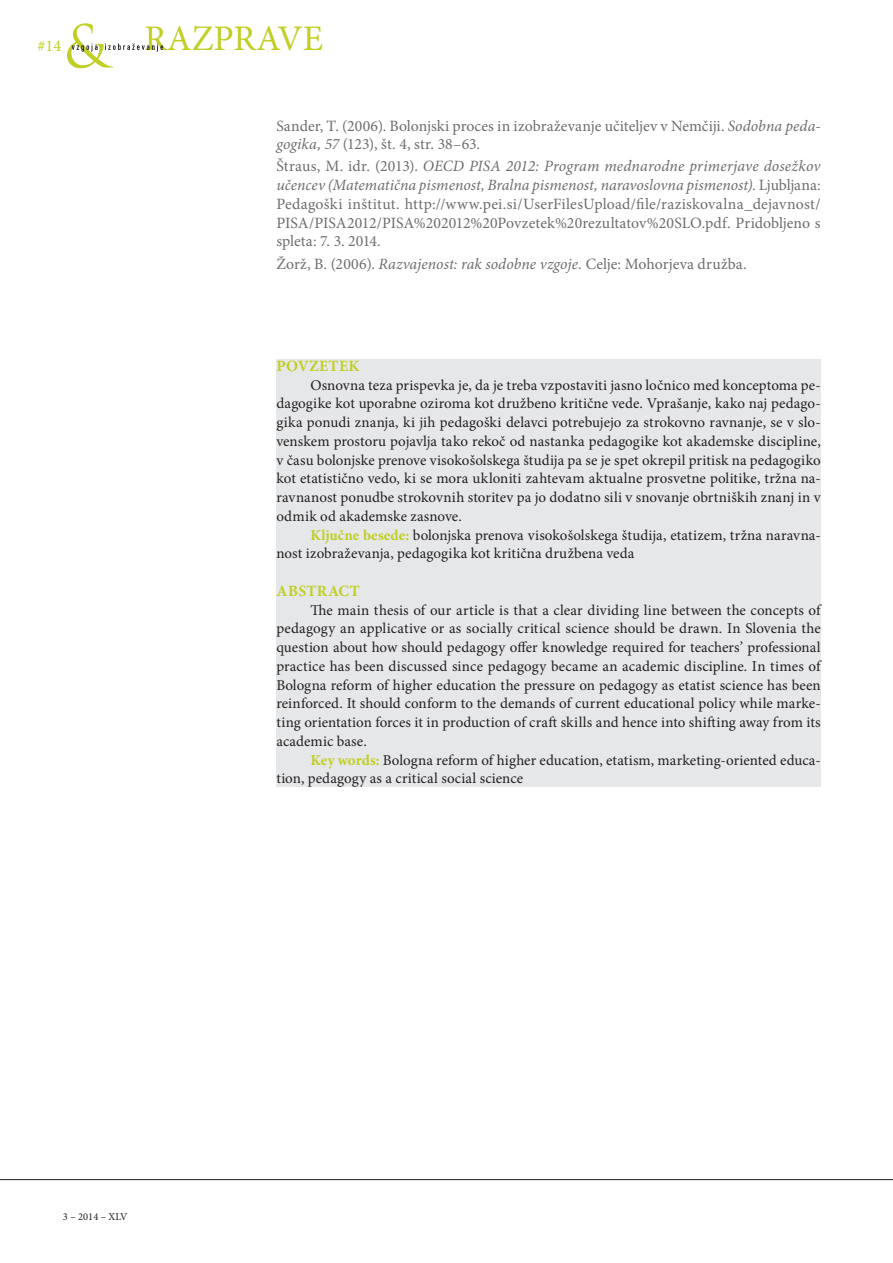
<style>
.page{position:relative;width:893px;height:1263px;background:#fff}
.page>*{position:absolute;margin:0;border:0;box-sizing:border-box;transform-origin:0 0}
.t1{font:36px "Minion Pro";color:#c1ce23}
.t2{font:16.5px "Minion Pro";color:#c1ce23}
.t3{font:15.75px/18.8px "Minion Pro";letter-spacing:.005em;color:#6c6d70}
.t4{font:700 15.75px "Minion Pro";letter-spacing:.02em;color:#c1ce23}
.t5{font:15px/18.8px "Minion Pro";letter-spacing:.005em;color:#231f20;text-align:justify}
.t6{font:10.5px "Minion Pro";color:#231f20}
.s1{font-style:italic}
.s2{font-weight:700;color:#c1ce23}
</style>
<div class="page">
<hr style="left:0;top:1179px;width:893px;height:1px;background:#231f20">
<svg style="left:67px;top:23px;width:96px;height:45px"></svg>
<div style="left:276px;top:359px;width:545px;height:428px;background:#e6e7e9"></div>
<p class="t2" style="left:38px;top:35px;width:25px">#14</p>
<h1 class="t1" style="left:144px;top:14px;width:180px">RAZPRAVE</h1>
<p class="t3" style="left:276px;top:116px;width:546px">Sander, T. (2006). Bolonjski proces in izobraževanje učiteljev v Nemčiji. <span class="s1">Sodobna peda&shy;gogika, 57</span> (123), št. 4, str. 38–63.</p>
<p class="t3" style="left:276px;top:157px;width:546px;text-align:justify">Štraus, M. idr. (2013). <span class="s1">OECD PISA 2012: Program mednarodne primerjave dosežkov učencev (Matematična pismenost, Bralna pismenost, naravoslovna pismenost).</span> Ljubljana:<br>Pedagoški inštitut. http://www.pei.si/UserFilesUpload/file/raziskovalna_dejavnost/ PISA/PISA2012/PISA%202012%20Povzetek%20rezultatov%20SLO.pdf. Pridobljeno s spleta: 7. 3. 2014.</p>
<p class="t3" style="left:276px;top:254px;width:472px">Žorž, B. (2006). <span class="s1">Razvajenost: rak sodobne vzgoje.</span> Celje: Mohorjeva družba.</p>
<p class="t4" style="left:276px;top:355px;width:85px">POVZETEK</p>
<p class="t5" style="left:276px;top:375px;width:546px;text-indent:34px">Osnovna teza prispevka je, da je treba vzpostaviti jasno ločnico med konceptoma pe&shy;dagogike kot uporabne oziroma kot družbeno kritične vede. Vprašanje, kako naj pedago&shy;gika ponudi znanja, ki jih pedagoški delavci potrebujejo za strokovno ravnanje, se v slo&shy;venskem prostoru pojavlja tako rekoč od nastanka pedagogike kot akademske discipline, v času bolonjske prenove visokošolskega študija pa se je spet okrepil pritisk na pedagogiko kot etatistično vedo, ki se mora ukloniti zahtevam aktualne prosvetne politike, tržna na&shy;ravnanost ponudbe strokovnih storitev pa jo dodatno sili v snovanje obrtniških znanj in v odmik od akademske zasnove.</p>
<p class="t5" style="left:276px;top:525px;width:546px;text-indent:34px"><span class="s2">Ključne besede:</span> bolonjska prenova visokošolskega študija, etatizem, tržna naravna&shy;nost izobraževanja, pedagogika kot kritična družbena veda</p>
<p class="t4" style="left:276px;top:580px;width:85px">ABSTRACT</p>
<p class="t5" style="left:276px;top:600px;width:546px;text-indent:34px">The main thesis of our article is that a clear dividing line between the concepts of pedagogy an applicative or as socially critical science should be drawn. In Slovenia the question about how should pedagogy offer knowledge required for teachers’ professional practice has been discussed since pedagogy became an academic discipline. In times of Bologna reform of higher education the pressure on pedagogy as etatist science has been reinforced. It should conform to the demands of current educational policy while marke&shy;ting orientation forces it in production of craft skills and hence into shifting away from its academic base.</p>
<p class="t5" style="left:276px;top:750px;width:546px;text-indent:34px"><span class="s2">Key words:</span> Bologna reform of higher education, etatism, marketing-oriented educa&shy;tion, pedagogy as a critical social science</p>
<p class="t6" style="left:63px;top:1210px;width:66px">3 – 2014 – XLV</p>
</div>
